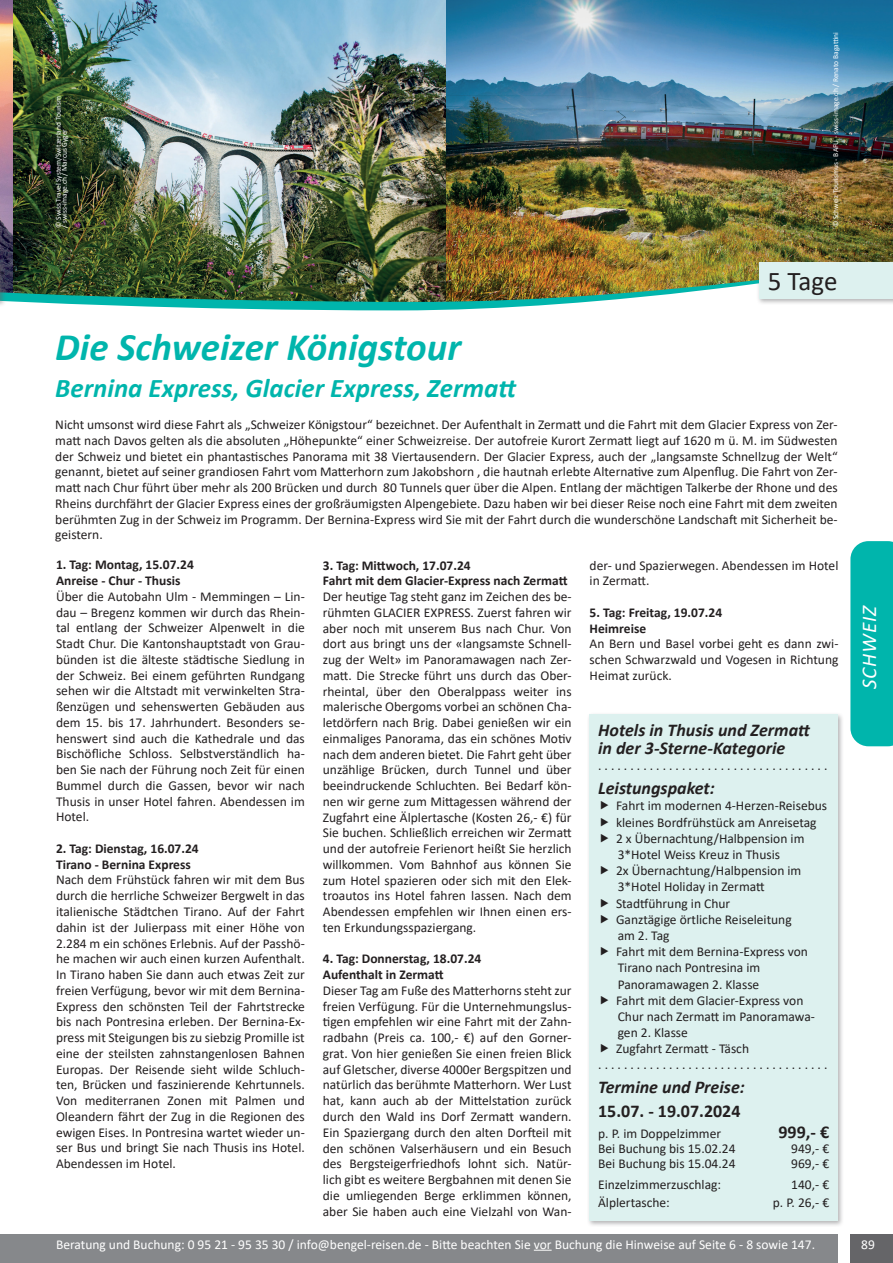
<style>
.page{position:relative;width:893px;height:1263px;background:#fff}
.page>*{position:absolute;margin:0;border:0;box-sizing:border-box;transform-origin:0 0}
.t1{font:italic 700 39px "Calibri";color:#00b5ac}
.t2{font:italic 700 27px "Calibri";color:#00b5ac}
.t3{font:27px "Calibri";color:#231f20}
.t4{font:italic 21px "Calibri";color:#fff}
.t5{font:italic 700 18px/18px "Calibri";color:#231f20}
.t6{font:700 18px "Calibri";color:#231f20}
.t7{font:13.5px/15.8px "Calibri";color:#231f20;text-align:justify}
.t8{font:700 13.5px/15.8px "Calibri";color:#231f20}
.t9{font:13.5px "Calibri";color:#fff}
.t10{font:7.5px/6px "Calibri";color:#fff}
</style>
<div class="page">
<img style="left:13px;top:0;width:433px;height:255px">
<img style="left:446px;top:0;width:447px;height:255px">
<img style="left:0;top:0;width:13px;height:255px">
<svg style="left:7px;top:264px;width:884px;height:483px"></svg>
<div style="left:0;top:261px;width:7px;height:46px;background:#656568;opacity:.5"></div>
<hr style="left:0;top:264px;width:1px;height:37px;background:#ddf1ef">
<div style="left:757px;top:260px;width:136px;height:45px;background:#656568;opacity:.5"></div>
<div style="left:759px;top:263px;width:134px;height:36px;background:#ddf1ef"></div>
<div style="left:850px;top:541px;width:43px;height:205px;background:#00b5ac"></div>
<div style="left:587px;top:712px;width:257px;height:515px;background:#656568;opacity:.5"></div>
<div style="left:590px;top:714px;width:248px;height:506px;background:#ddf1ef"></div>
<div style="left:0;top:1234px;width:838px;height:29px;background:#86888b"></div>
<div style="left:850px;top:1234px;width:43px;height:29px;background:#656568"></div>
<svg style="left:534px;top:1250px;width:18px;height:1px"></svg>
<p class="t10" style="left:55px;top:227px;width:133px;rotate:-90deg">© Swiss Travel System/Switzerland Tourism / swiss-image.ch / Marcus Gyger</p>
<p class="t10" style="left:832px;top:227px;width:196px;rotate:-90deg">© Schweiz Tourismus - BAFU - swiss-image.ch / Renato Bagattini</p>
<h2 class="t3" style="left:768px;top:262px;width:71px">5 Tage</h2>
<h1 class="t1" style="left:55px;top:319px;width:407px">Die Schweizer Königstour</h1>
<h2 class="t2" style="left:55px;top:369px;width:463px">Bernina Express, Glacier Express, Zermatt</h2>
<p class="t7" style="left:55px;top:416px;width:784px">Nicht umsonst wird diese Fahrt als „Schweizer Königstour“ bezeichnet. Der Aufenthalt in Zermatt und die Fahrt mit dem Glacier Express von Zer&shy;matt nach Davos gelten als die absoluten „Höhepunkte“ einer Schweizreise. Der autofreie Kurort Zermatt liegt auf 1620 m ü. M. im Südwesten der Schweiz und bietet ein phantastisches Panorama mit 38 Viertausendern. Der Glacier Express, auch der „langsamste Schnellzug der Welt“ genannt, bietet auf seiner grandiosen Fahrt vom Matterhorn zum Jakobshorn , die hautnah erlebte Alternative zum Alpenflug. Die Fahrt von Zer&shy;matt nach Chur führt über mehr als 200 Brücken und durch 80 Tunnels quer über die Alpen. Entlang der mächtigen Talkerbe der Rhone und des Rheins durchfährt der Glacier Express eines der großräumigsten Alpengebiete. Dazu haben wir bei dieser Reise noch eine Fahrt mit dem zweiten berühmten Zug in der Schweiz im Programm. Der Bernina-Express wird Sie mit der Fahrt durch die wunderschöne Landschaft mit Sicherheit be&shy;geistern.</p>
<p class="t8" style="left:56px;top:557px;width:139px">1. Tag: Montag, 15.07.24<br>Anreise - Chur - Thusis</p>
<p class="t7" style="left:56px;top:588px;width:250px">Über die Autobahn Ulm - Memmingen – Lin&shy;dau – Bregenz kommen wir durch das Rhein&shy;tal entlang der Schweizer Alpenwelt in die Stadt Chur. Die Kantonshauptstadt von Grau&shy;bünden ist die älteste städtische Siedlung in der Schweiz. Bei einem geführten Rundgang sehen wir die Altstadt mit verwinkelten Stra&shy;ßenzügen und sehenswerten Gebäuden aus dem 15. bis 17. Jahrhundert. Besonders se&shy;henswert sind auch die Kathedrale und das Bischöfliche Schloss. Selbstverständlich ha&shy;ben Sie nach der Führung noch Zeit für einen Bummel durch die Gassen, bevor wir nach Thusis in unser Hotel fahren. Abendessen im Hotel.</p>
<p class="t8" style="left:56px;top:840px;width:144px">2. Tag: Dienstag, 16.07.24<br>Tirano - Bernina Express</p>
<p class="t7" style="left:56px;top:872px;width:250px">Nach dem Frühstück fahren wir mit dem Bus durch die herrliche Schweizer Bergwelt in das italienische Städtchen Tirano. Auf der Fahrt dahin ist der Julierpass mit einer Höhe von 2.284 m ein schönes Erlebnis. Auf der Passhö&shy;he machen wir auch einen kurzen Aufenthalt.<br>In Tirano haben Sie dann auch etwas Zeit zur freien Verfügung, bevor wir mit dem Bernina-Express den schönsten Teil der Fahrtstrecke bis nach Pontresina erleben. Der Bernina-Ex&shy;press mit Steigungen bis zu siebzig Promille ist eine der steilsten zahnstangenlosen Bahnen Europas. Der Reisende sieht wilde Schluch&shy;ten, Brücken und faszinierende Kehrtunnels.<br>Von mediterranen Zonen mit Palmen und Oleandern fährt der Zug in die Regionen des ewigen Eises. In Pontresina wartet wieder un&shy;ser Bus und bringt Sie nach Thusis ins Hotel.<br>Abendessen im Hotel.</p>
<p class="t8" style="left:323px;top:557px;width:246px">3. Tag: Mittwoch, 17.07.24<br>Fahrt mit dem Glacier-Express nach Zermatt</p>
<p class="t7" style="left:323px;top:588px;width:250px">Der heutige Tag steht ganz im Zeichen des be&shy;rühmten GLACIER EXPRESS. Zuerst fahren wir aber noch mit unserem Bus nach Chur. Von dort aus bringt uns der «langsamste Schnell&shy;zug der Welt» im Panoramawagen nach Zer&shy;matt. Die Strecke führt uns durch das Ober&shy;rheintal, über den Oberalppass weiter ins malerische Obergoms vorbei an schönen Cha&shy;letdörfern nach Brig. Dabei genießen wir ein einmaliges Panorama, das ein schönes Motiv nach dem anderen bietet. Die Fahrt geht über unzählige Brücken, durch Tunnel und über beeindruckende Schluchten. Bei Bedarf kön&shy;nen wir gerne zum Mittagessen während der Zugfahrt eine Älplertasche (Kosten 26,- €) für Sie buchen. Schließlich erreichen wir Zermatt und der autofreie Ferienort heißt Sie herzlich willkommen. Vom Bahnhof aus können Sie zum Hotel spazieren oder sich mit den Elek&shy;troautos ins Hotel fahren lassen. Nach dem Abendessen empfehlen wir Ihnen einen ers&shy;ten Erkundungsspaziergang.</p>
<p class="t8" style="left:323px;top:951px;width:160px">4. Tag: Donnerstag, 18.07.24<br>Aufenthalt in Zermatt</p>
<p class="t7" style="left:323px;top:982px;width:250px">Dieser Tag am Fuße des Matterhorns steht zur freien Verfügung. Für die Unternehmungslus&shy;tigen empfehlen wir eine Fahrt mit der Zahn&shy;radbahn (Preis ca. 100,- €) auf den Gorner&shy;grat. Von hier genießen Sie einen freien Blick auf Gletscher, diverse 4000er Bergspitzen und natürlich das berühmte Matterhorn. Wer Lust hat, kann auch ab der Mittelstation zurück durch den Wald ins Dorf Zermatt wandern.<br>Ein Spaziergang durch den alten Dorfteil mit den schönen Valserhäusern und ein Besuch des Bergsteigerfriedhofs lohnt sich. Natür&shy;lich gibt es weitere Bergbahnen mit denen Sie die umliegenden Berge erklimmen können, aber Sie haben auch eine Vielzahl von Wan-</p>
<p class="t7" style="left:590px;top:557px;width:250px">der- und Spazierwegen. Abendessen im Hotel in Zermatt.</p>
<p class="t8" style="left:590px;top:604px;width:134px">5. Tag: Freitag, 19.07.24<br>Heimreise</p>
<p class="t7" style="left:590px;top:636px;width:250px">An Bern und Basel vorbei geht es dann zwi&shy;schen Schwarzwald und Vogesen in Richtung Heimat zurück.</p>
<h3 class="t5" style="left:598px;top:721px;width:214px">Hotels in Thusis und Zermatt in der 3-Sterne-Kategorie</h3>
<p class="t7" style="left:598px;top:757px;width:231px">. . . . . . . . . . . . . . . . . . . . . . . . . . . . . . . . . . . .</p>
<h3 class="t5" style="left:598px;top:778px;width:118px">Leistungspaket:</h3>
<p class="t7" style="left:616px;top:798px;width:213px">Fahrt im modernen 4-Herzen-Reisebus</p>
<p class="t7" style="left:616px;top:814px;width:202px">kleines Bordfrühstück am Anreisetag</p>
<p class="t7" style="left:616px;top:830px;width:190px">2 x Übernachtung/Halbpension im</p>
<p class="t7" style="left:618px;top:846px;width:164px">3*Hotel Weiss Kreuz in Thusis</p>
<p class="t7" style="left:616px;top:862px;width:187px">2x Übernachtung/Halbpension im</p>
<p class="t7" style="left:618px;top:879px;width:149px">3*Hotel Holiday in Zermatt</p>
<p class="t7" style="left:616px;top:895px;width:116px">Stadtführung in Chur</p>
<p class="t7" style="left:616px;top:911px;width:177px">Ganztägige örtliche Reiseleitung</p>
<p class="t7" style="left:618px;top:927px;width:53px">am 2. Tag</p>
<p class="t7" style="left:616px;top:943px;width:193px">Fahrt mit dem Bernina-Express von</p>
<p class="t7" style="left:618px;top:960px;width:144px">Tirano nach Pontresina im</p>
<p class="t7" style="left:618px;top:976px;width:143px">Panoramawagen 2. Klasse</p>
<p class="t7" style="left:616px;top:992px;width:189px">Fahrt mit dem Glacier-Express von</p>
<p class="t7" style="left:618px;top:1008px;width:199px">Chur nach Zermatt im Panoramawa-</p>
<p class="t7" style="left:618px;top:1024px;width:72px">gen 2. Klasse</p>
<p class="t7" style="left:616px;top:1041px;width:134px">Zugfahrt Zermatt - Täsch</p>
<p class="t7" style="left:598px;top:1056px;width:231px">. . . . . . . . . . . . . . . . . . . . . . . . . . . . . . . . . . . .</p>
<h3 class="t5" style="left:598px;top:1077px;width:148px">Termine und Preise:</h3>
<h3 class="t6" style="left:598px;top:1098px;width:144px">15.07. - 19.07.2024</h3>
<p class="t7" style="left:598px;top:1125px;width:125px">p. P. im Doppelzimmer</p>
<h3 class="t6" style="left:778px;top:1119px;width:52px">999,- €</h3>
<p class="t7" style="left:598px;top:1140px;width:139px">Bei Buchung bis 15.02.24</p>
<p class="t7" style="left:791px;top:1140px;width:39px">949,- €</p>
<p class="t7" style="left:598px;top:1155px;width:139px">Bei Buchung bis 15.04.24</p>
<p class="t7" style="left:791px;top:1155px;width:39px">969,- €</p>
<p class="t7" style="left:598px;top:1176px;width:125px">Einzelzimmerzuschlag:</p>
<p class="t7" style="left:791px;top:1176px;width:39px">140,- €</p>
<p class="t7" style="left:598px;top:1194px;width:73px">Älplertasche:</p>
<p class="t7" style="left:773px;top:1194px;width:58px">p. P. 26,- €</p>
<h3 class="t4" style="left:855px;top:689px;width:85px;rotate:-90deg">SCHWEIZ</h3>
<p class="t9" style="left:56px;top:1235px;width:760px">Beratung und Buchung: 0 95 21 - 95 35 30 / info@bengel-reisen.de - Bitte beachten Sie vor Buchung die Hinweise auf Seite 6 - 8 sowie 147.</p>
<p class="t9" style="left:861px;top:1235px;width:15px">89</p>
</div>
